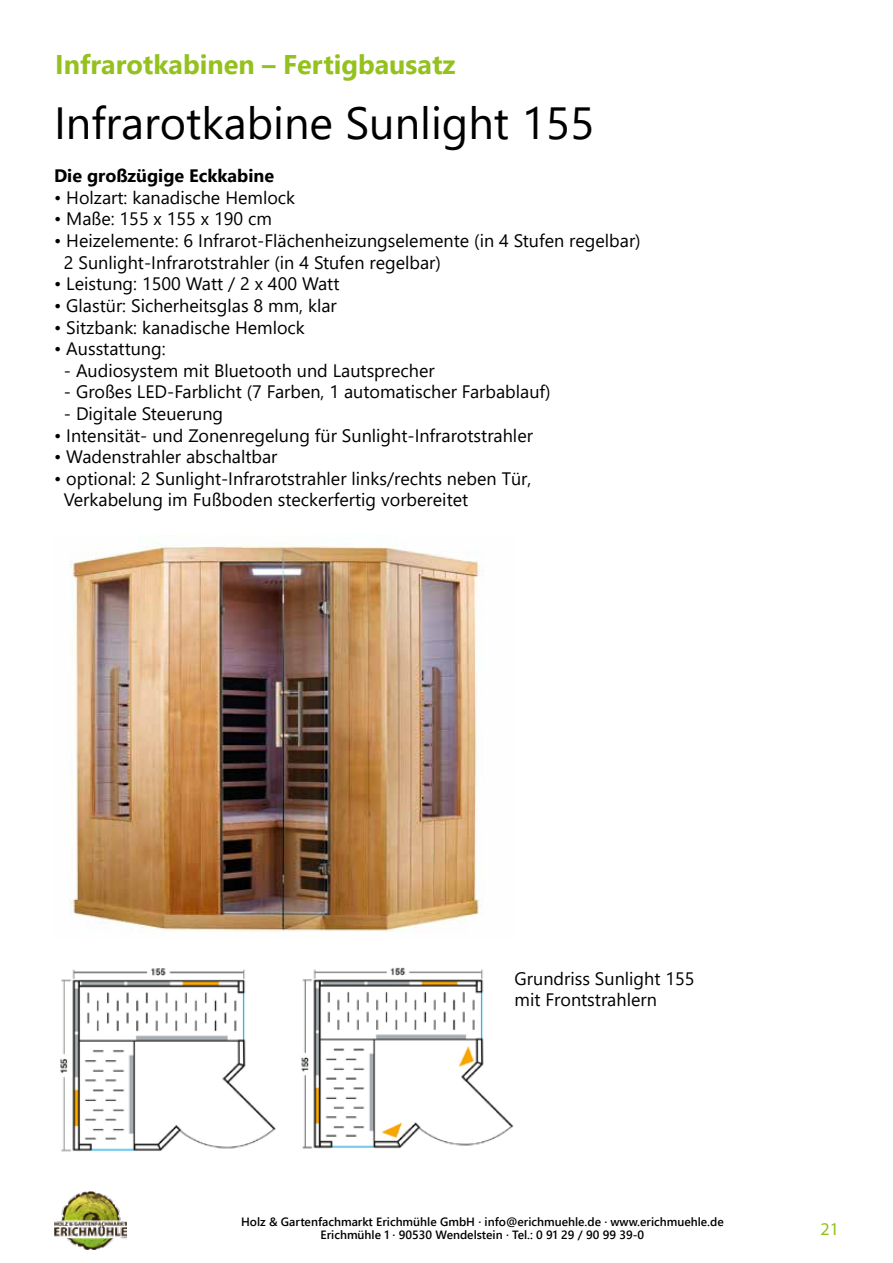
<style>
.page{position:relative;width:893px;height:1263px;background:#fff}
.page>*{position:absolute;margin:0;border:0;box-sizing:border-box;transform-origin:0 0}
.t1{font:45px "Segoe UI";color:#000}
.t2{font:700 27px "Segoe UI";color:#94c11e}
.t3{font:18px/21.6px "Segoe UI";color:#000}
.t4{font:700 18px "Segoe UI";color:#000}
.t5{font:18px "Myriad Pro";color:#94c11e}
.t6{font:600 12px/13.5px "Segoe UI";color:#000;text-align:center}
</style>
<div class="page">
<svg style="left:54px;top:1191px;width:73px;height:59px"></svg>
<img style="left:69px;top:538px;width:415px;height:394px">
<img style="left:301px;top:967px;width:213px;height:182px">
<img style="left:60px;top:968px;width:216px;height:184px">
<h2 class="t2" style="left:55px;top:39px;width:402px">Infrarotkabinen – Fertigbausatz</h2>
<h1 class="t1" style="left:54px;top:81px;width:542px">Infrarotkabine Sunlight 155</h1>
<p class="t4" style="left:54px;top:159px;width:222px">Die großzügige Eckkabine</p>
<p class="t3" style="left:54px;top:185px;width:243px">• Holzart: kanadische Hemlock</p>
<p class="t3" style="left:54px;top:207px;width:219px">• Maße: 155 x 155 x 190 cm</p>
<p class="t3" style="left:64px;top:228px;width:578px;text-indent:-10px">• Heizelemente: 6 Infrarot-Flächenheizungselemente (in 4 Stufen regelbar)<br>2 Sunlight-Infrarotstrahler (in 4 Stufen regelbar)</p>
<p class="t3" style="left:54px;top:271px;width:287px">• Leistung: 1500 Watt / 2 x 400 Watt</p>
<p class="t3" style="left:54px;top:293px;width:284px">• Glastür: Sicherheitsglas 8 mm, klar</p>
<p class="t3" style="left:54px;top:315px;width:252px">• Sitzbank: kanadische Hemlock</p>
<p class="t3" style="left:54px;top:336px;width:113px">• Ausstattung:</p>
<p class="t3" style="left:64px;top:358px;width:372px">- Audiosystem mit Bluetooth und Lautsprecher</p>
<p class="t3" style="left:64px;top:379px;width:488px">- Großes LED-Farblicht (7 Farben, 1 automatischer Farbablauf)</p>
<p class="t3" style="left:64px;top:401px;width:161px">- Digitale Steuerung</p>
<p class="t3" style="left:54px;top:423px;width:480px">• Intensität- und Zonenregelung für Sunlight-Infrarotstrahler</p>
<p class="t3" style="left:54px;top:444px;width:225px">• Wadenstrahler abschaltbar</p>
<p class="t3" style="left:64px;top:466px;width:469px;text-indent:-10px">• optional: 2 Sunlight-Infrarotstrahler links/rechts neben Tür,<br>Verkabelung im Fußboden steckerfertig vorbereitet</p>
<p class="t3" style="left:514px;top:966px;width:181px">Grundriss Sunlight 155 mit Frontstrahlern</p>
<p class="t6" style="left:241px;top:1214px;width:484px">Holz &amp; Gartenfachmarkt Erichmühle GmbH · info@erichmuehle.de · www.erichmuehle.de<br>Erichmühle 1 · 90530 Wendelstein · Tel.: 0 91 29 / 90 99 39-0</p>
<p class="t5" style="left:820px;top:1218px;width:20px">21</p>
</div>
